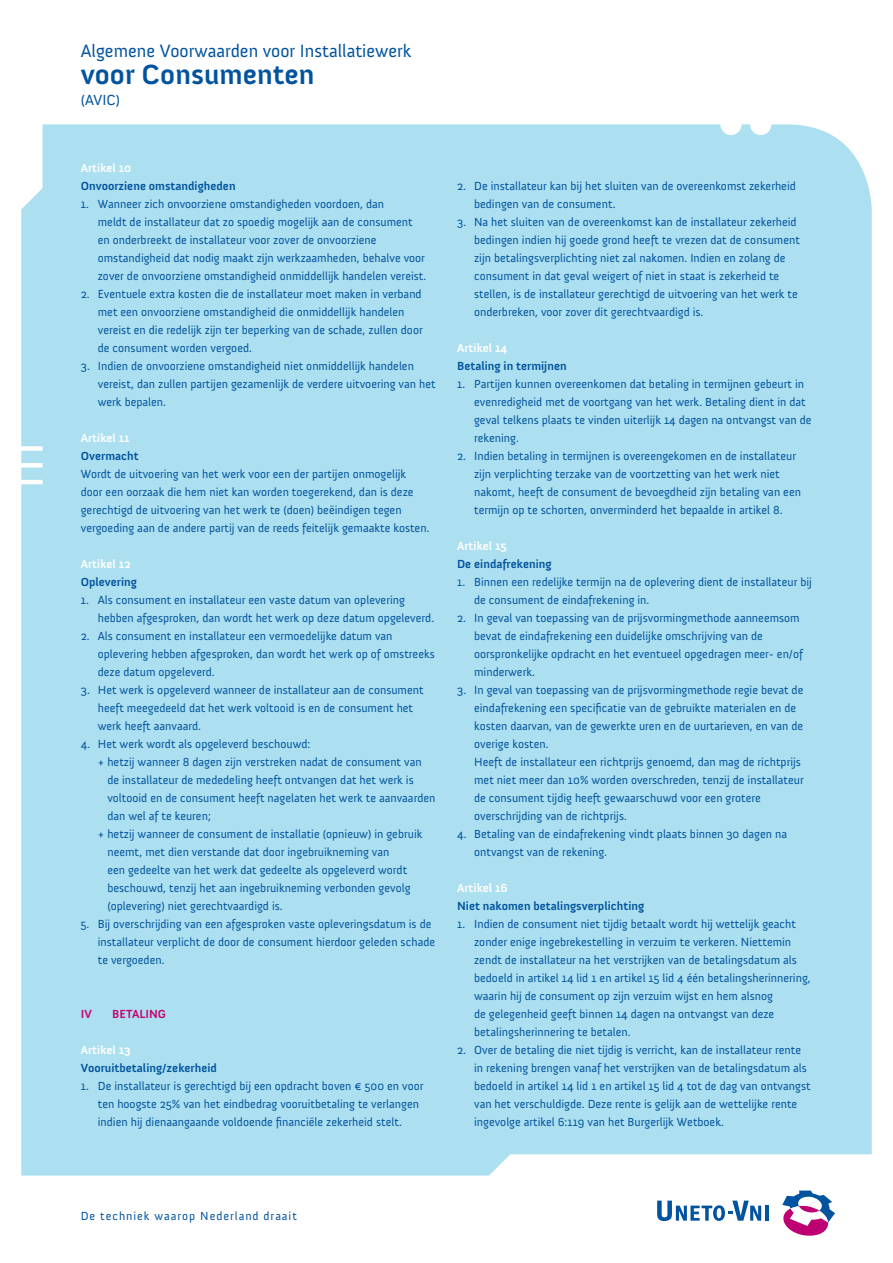
<style>
.page{position:relative;width:893px;height:1263px;background:#fff}
.page>*{position:absolute;margin:0;border:0;box-sizing:border-box;transform-origin:0 0}
.t1{font:700 28.5px "Anivers";color:#01539e}
.t2{font:18.3px "Anivers";color:#01539e}
.t3{font:15px "Anivers";color:#01539e}
.plat-nr{font:12px/18px "Anivers";color:#01539e}
.artikel_titel{font:700 12px "Anivers";color:#01539e}
.artikel{font:700 12px "Anivers";color:#fff}
.plat-nr-2{font:12px "Anivers";letter-spacing:.08em;color:#01539e}
.kaderkop{font:700 12px "Anivers";color:#c60170}
</style>
<div class="page">
<div style="left:21px;top:124px;width:851px;height:1051px;background:#acdfef"></div>
<hr style="left:765px;top:1205px;width:3px;height:16px;background:#0153a0">
<svg style="left:782px;top:1190px;width:53px;height:46px"></svg>
<svg style="left:657px;top:1200px;width:104px;height:21px"></svg>
<h2 class="t2" style="left:81px;top:41px;width:332px">Algemene Voorwaarden voor Installatiewerk</h2>
<h1 class="t1" style="left:81px;top:58px;width:235px">voor Consumenten</h1>
<p class="t3" style="left:81px;top:91px;width:41px">(AVIC)</p>
<p class="artikel" style="left:81px;top:161px;width:52px">Artikel 10</p>
<p class="artikel_titel" style="left:81px;top:179px;width:156px">Onvoorziene omstandigheden</p>
<p class="plat-nr" style="left:98px;top:195px;width:330px;text-indent:-17px">1. Wanneer zich onvoorziene omstandigheden voordoen, dan<br>meldt de installateur dat zo spoedig mogelijk aan de consument en onderbreekt de installateur voor zover de onvoorziene omstandigheid dat nodig maakt zijn werkzaamheden, behalve voor zover de onvoorziene omstandigheid onmiddellijk handelen vereist.</p>
<p class="plat-nr" style="left:98px;top:285px;width:326px;text-indent:-17px">2. Eventuele extra kosten die de installateur moet maken in verband met een onvoorziene omstandigheid die onmiddellijk handelen vereist en die redelijk zijn ter beperking van de schade, zullen door de consument worden vergoed.</p>
<p class="plat-nr" style="left:98px;top:357px;width:339px;text-indent:-17px">3. Indien de onvoorziene omstandigheid niet onmiddellijk handelen vereist, dan zullen partijen gezamenlijk de verdere uitvoering van het werk bepalen.</p>
<p class="artikel" style="left:81px;top:431px;width:51px">Artikel 11</p>
<p class="artikel_titel" style="left:81px;top:449px;width:60px">Overmacht</p>
<p class="plat-nr" style="left:81px;top:465px;width:350px">Wordt de uitvoering van het werk voor een der partijen onmogelijk door een oorzaak die hem niet kan worden toegerekend, dan is deze gerechtigd de uitvoering van het werk te (doen) beëindigen tegen vergoeding aan de andere partij van de reeds feitelijk gemaakte kosten.</p>
<p class="artikel" style="left:81px;top:557px;width:52px">Artikel 12</p>
<p class="artikel_titel" style="left:81px;top:575px;width:58px">Oplevering</p>
<p class="plat-nr" style="left:98px;top:591px;width:338px;text-indent:-17px">1. Als consument en installateur een vaste datum van oplevering hebben afgesproken, dan wordt het werk op deze datum opgeleverd.</p>
<p class="plat-nr" style="left:98px;top:627px;width:339px;text-indent:-17px">2. Als consument en installateur een vermoedelijke datum van oplevering hebben afgesproken, dan wordt het werk op of omstreeks deze datum opgeleverd.</p>
<p class="plat-nr" style="left:98px;top:681px;width:327px;text-indent:-17px">3. Het werk is opgeleverd wanneer de installateur aan de consument heeft meegedeeld dat het werk voltooid is en de consument het werk heeft aanvaard.</p>
<p class="plat-nr" style="left:81px;top:735px;width:231px">4. Het werk wordt als opgeleverd beschouwd:</p>
<p class="plat-nr" style="left:107px;top:753px;width:330px;text-indent:-10px">+ hetzij wanneer 8 dagen zijn verstreken nadat de consument van de installateur de mededeling heeft ontvangen dat het werk is voltooid en de consument heeft nagelaten het werk te aanvaarden dan wel af te keuren;</p>
<p class="plat-nr" style="left:107px;top:825px;width:317px;text-indent:-10px">+ hetzij wanneer de consument de installatie (opnieuw) in gebruik neemt, met dien verstande dat door ingebruikneming van<br>een gedeelte van het werk dat gedeelte als opgeleverd wordt beschouwd, tenzij het aan ingebruikneming verbonden gevolg (oplevering) niet gerechtvaardigd is.</p>
<p class="plat-nr" style="left:98px;top:915px;width:339px;text-indent:-17px">5. Bij overschrijding van een afgesproken vaste opleveringsdatum is de installateur verplicht de door de consument hierdoor geleden schade te vergoeden.</p>
<p class="kaderkop" style="left:81px;top:1007px;width:13px">IV</p>
<p class="kaderkop" style="left:112px;top:1007px;width:55px">BETALING</p>
<p class="artikel" style="left:81px;top:1043px;width:52px">Artikel 13</p>
<p class="artikel_titel" style="left:81px;top:1061px;width:138px">Vooruitbetaling/zekerheid</p>
<p class="plat-nr" style="left:98px;top:1077px;width:327px;text-indent:-17px">1. De installateur is gerechtigd bij een opdracht boven € 500 en voor ten hoogste 25% van het eindbedrag vooruitbetaling te verlangen indien hij dienaangaande voldoende financiële zekerheid stelt.</p>
<p class="plat-nr" style="left:474px;top:177px;width:323px;text-indent:-17px">2. De installateur kan bij het sluiten van de overeenkomst zekerheid bedingen van de consument.</p>
<p class="plat-nr" style="left:474px;top:213px;width:327px;text-indent:-17px">3. Na het sluiten van de overeenkomst kan de installateur zekerheid bedingen indien hij goede grond heeft te vrezen dat de consument zijn betalingsverplichting niet zal nakomen. Indien en zolang de consument in dat geval weigert of niet in staat is zekerheid te stellen, is de installateur gerechtigd de uitvoering van het werk te onderbreken, voor zover dit gerechtvaardigd is.</p>
<p class="artikel" style="left:457px;top:341px;width:52px">Artikel 14</p>
<p class="artikel_titel" style="left:457px;top:359px;width:111px">Betaling in termijnen</p>
<p class="plat-nr" style="left:474px;top:375px;width:339px;text-indent:-17px">1. Partijen kunnen overeenkomen dat betaling in termijnen gebeurt in evenredigheid met de voortgang van het werk. Betaling dient in dat geval telkens plaats te vinden uiterlijk 14 dagen na ontvangst van de rekening.</p>
<p class="plat-nr" style="left:474px;top:447px;width:328px;text-indent:-17px">2. Indien betaling in termijnen is overeengekomen en de installateur zijn verplichting terzake van de voortzetting van het werk niet nakomt, heeft de consument de bevoegdheid zijn betaling van een termijn op te schorten, onverminderd het bepaalde in artikel 8.</p>
<p class="artikel" style="left:457px;top:539px;width:51px">Artikel 15</p>
<p class="artikel_titel" style="left:457px;top:557px;width:96px">De eindafrekening</p>
<p class="plat-nr" style="left:474px;top:573px;width:339px;text-indent:-17px">1. Binnen een redelijke termijn na de oplevering dient de installateur bij de consument de eindafrekening in.</p>
<p class="plat-nr" style="left:474px;top:609px;width:330px;text-indent:-17px">2. In geval van toepassing van de prijsvormingmethode aanneemsom bevat de eindafrekening een duidelijke omschrijving van de oorspronkelijke opdracht en het eventueel opgedragen meer- en/of minderwerk.</p>
<p class="plat-nr" style="left:474px;top:681px;width:331px;text-indent:-17px">3. In geval van toepassing van de prijsvormingmethode regie bevat de eindafrekening een specificatie van de gebruikte materialen en de kosten daarvan, van de gewerkte uren en de uurtarieven, en van de overige kosten.</p>
<p class="plat-nr" style="left:474px;top:753px;width:331px">Heeft de installateur een richtprijs genoemd, dan mag de richtprijs met niet meer dan 10% worden overschreden, tenzij de installateur de consument tijdig heeft gewaarschuwd voor een grotere overschrijding van de richtprijs.</p>
<p class="plat-nr" style="left:474px;top:825px;width:314px;text-indent:-17px">4. Betaling van de eindafrekening vindt plaats binnen 30 dagen na ontvangst van de rekening.</p>
<p class="artikel" style="left:457px;top:881px;width:52px">Artikel 16</p>
<p class="artikel_titel" style="left:457px;top:899px;width:189px">Niet nakomen betalingsverplichting</p>
<p class="plat-nr" style="left:474px;top:915px;width:338px;text-indent:-17px">1. Indien de consument niet tijdig betaalt wordt hij wettelijk geacht zonder enige ingebrekestelling in verzuim te verkeren. Niettemin zendt de installateur na het verstrijken van de betalingsdatum als bedoeld in artikel 14 lid 1 en artikel 15 lid 4 één betalingsherinnering, waarin hij de consument op zijn verzuim wijst en hem alsnog<br>de gelegenheid geeft binnen 14 dagen na ontvangst van deze betalingsherinnering te betalen.</p>
<p class="plat-nr" style="left:474px;top:1041px;width:338px;text-indent:-17px">2. Over de betaling die niet tijdig is verricht, kan de installateur rente in rekening brengen vanaf het verstrijken van de betalingsdatum als bedoeld in artikel 14 lid 1 en artikel 15 lid 4 tot de dag van ontvangst van het verschuldigde. Deze rente is gelijk aan de wettelijke rente ingevolge artikel 6:119 van het Burgerlijk Wetboek.</p>
<p class="plat-nr-2" style="left:81px;top:1210px;width:218px">De techniek waarop Nederland draait</p>
</div>
